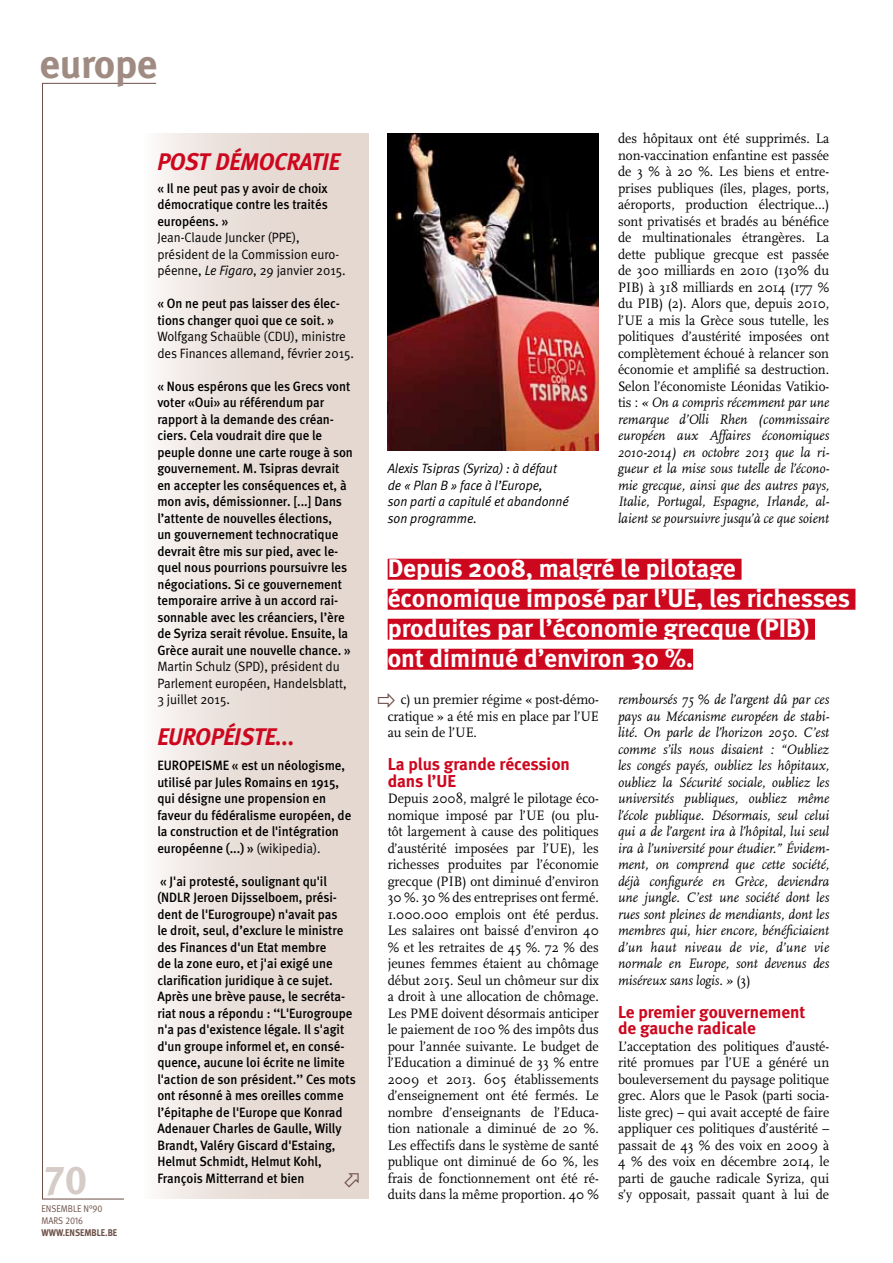
<style>
.page{position:relative;width:893px;height:1263px;background:#fff}
.page>*{position:absolute;margin:0;border:0;box-sizing:border-box;transform-origin:0 0}
.t1{font:700 40.5px "Meta";letter-spacing:-.01em;color:#a08b83}
.t2{font:40.5px "Meta Bold Expert";color:#d5cbc7}
.t3{font:700 25.5px/30px "Meta";color:#fff}
.t4{font:italic 700 24px "Meta";letter-spacing:-.005em;color:#cd071e;scale:.95 1}
.t5{font:700 17.25px/16.5px "Meta";color:#cd071e}
.t6{font:14.25px/16.5px "Scala";color:#000;text-align:justify;scale:.95 1}
.t7{font:italic 14.25px/16.5px "Scala";color:#000;text-align:justify;scale:.95 1}
.t8{font:500 13.5px/16.5px "Meta";color:#000;scale:.95 1}
.t9{font:13.5px/16.5px "Meta Normal";color:#000;scale:.95 1}
.t10{font:italic 13.5px/16.5px "Meta Normal";color:#000;scale:.95 1}
.t11{font:9.75px/12px "Meta Normal";color:#6d5048;scale:.9 1}
.t12{font:700 9.75px "Meta";color:#6d5048;scale:.9 1}
.s1{font-family:"Meta Normal Expert"}
.s2{font-style:italic}
.s3{font-family:"Meta Normal";font-weight:400}
.s4{font-style:normal}
</style>
<div class="page">
<svg style="left:42px;top:83px;width:114px;height:1116px"></svg>
<img style="left:388px;top:133px;width:211px;height:317px">
<div style="left:388px;top:559px;width:354px;height:21px;background:#cd071e"></div>
<div style="left:388px;top:589px;width:467px;height:21px;background:#cd071e"></div>
<div style="left:388px;top:619px;width:427px;height:21px;background:#cd071e"></div>
<div style="left:388px;top:649px;width:305px;height:21px;background:#cd071e"></div>
<div style="left:143px;top:133px;width:226px;height:1066px;background:linear-gradient(to right,#f6f1ef,#e0d0c8)"></div>
<svg style="left:344px;top:1173px;width:15px;height:14px"></svg>
<h1 class="t1" style="left:40px;top:40px;width:119px">europe</h1>
<h1 class="t2" style="left:45px;top:1156px;width:44px">70</h1>
<p class="t11" style="left:41px;top:1203px;width:70px">ensemble n°<span class="s1">90 </span>mars <span class="s1">2016</span></p>
<p class="t12" style="left:41px;top:1227px;width:85px">www.ensemble.be</p>
<h3 class="t4" style="left:157px;top:147px;width:193px">POST DÉMOCRATIE</h3>
<p class="t8" style="left:157px;top:180px;width:181px;text-align:justify">« Il ne peut pas y avoir de choix démocratique contre les traités européens. »</p>
<p class="t9" style="left:157px;top:229px;width:200px">Jean-Claude Juncker (PPE), président de la Commission euro&shy;péenne, <span class="s2">Le Figaro</span>, 29 janvier 2015.</p>
<p class="t8" style="left:157px;top:295px;width:194px">« On ne peut pas laisser des élec&shy;tions changer quoi que ce soit. »</p>
<p class="t9" style="left:157px;top:328px;width:209px">Wolfgang Schaüble (CDU), ministre des Finances allemand, février 2015.</p>
<p class="t8" style="left:157px;top:377px;width:207px">« Nous espérons que les Grecs vont voter «Oui» au référendum par rapport à la demande des créan&shy;ciers. Cela voudrait dire que le peuple donne une carte rouge à son gouvernement. M. Tsipras devrait en accepter les conséquences et, à mon avis, démissionner. [...] Dans l’attente de nouvelles élections,<br>un gouvernement technocratique devrait être mis sur pied, avec le&shy;quel nous pourrions poursuivre les négociations. Si ce gouvernement temporaire arrive à un accord rai&shy;sonnable avec les créanciers, l’ère de Syriza serait révolue. Ensuite, la Grèce aurait une nouvelle chance. »</p>
<p class="t9" style="left:157px;top:658px;width:201px">Martin Schulz (SPD), président du<br>Parlement européen, Handelsblatt,<br>3 juillet 2015.</p>
<h3 class="t4" style="left:157px;top:722px;width:146px">EUR OPÉISTE...</h3>
<p class="t8" style="left:157px;top:757px;width:206px">EUROPEISME « est un néologisme, utilisé par Jules Romains en 1915, qui désigne une propension en faveur du fédéralisme européen, de la construction et de l'intégration européenne (...) » <span class="s3">(wikipedia).</span></p>
<p class="t8" style="left:157px;top:872px;width:210px">« J'ai protesté, soulignant qu'il (NDLR Jeroen Dijsselboem, prési&shy;dent de l'Eurogroupe) n'avait pas<br>le droit, seul, d’exclure le ministre des Finances d'un Etat membre<br>de la zone euro, et j'ai exigé une clarification juridique à ce sujet.<br>Après une brève pause, le secréta&shy;riat nous a répondu : ‘‘L'Eurogroupe n'a pas d'existence légale. Il s'agit d'un groupe informel et, en consé&shy;quence, aucune loi écrite ne limite l'action de son président.’’ Ces mots ont résonné à mes oreilles comme l’épitaphe de l'Europe que Konrad Adenauer Charles de Gaulle, Willy Brandt, Valéry Giscard d'Estaing, Helmut Schmidt, Helmut Kohl, François Mitterrand et bien</p>
<p class="t10" style="left:388px;top:460px;width:192px">Alexis Tsipras (Syriza) : à défaut de « Plan B » face à l’Europe,<br>son parti a capitulé et abandonné son programme.</p>
<p class="t6" style="left:618px;top:130px;width:224px">des hôpitaux ont été supprimés. La non-vaccination enfantine est passée de 3 % à 20 %. Les biens et entre&shy;prises publiques (îles, plages, ports, aéroports, production électrique…) sont privatisés et bradés au bénéfice de multinationales étrangères. La dette publique grecque est passée de 300 milliards en 2010 (130% du PIB) à 318 milliards en 2014 (177 % du PIB) (2). Alors que, depuis 2010, l’UE a mis la Grèce sous tutelle, les politiques d’austérité imposées ont complètement échoué à relancer son économie et amplifié sa destruction.<br>Selon l’économiste Léonidas Vatikio&shy;tis : <span class="s2">« On a compris récemment par une remarque d’Olli Rhen (commissaire européen aux Affaires économiques 2010-2014) en octobre 2013 que la ri&shy;gueur et la mise sous tutelle de l’écono&shy;mie grecque, ainsi que des autres pays, Italie, Portugal, Espagne, Irlande, al&shy;laient se poursuivre jusqu’à ce que soient</span></p>
<h2 class="t3" style="left:388px;top:552px;width:464px">Depuis 2008, malgré le pilotage économique imposé par l’UE, les richesses produites par l’économie grecque (PIB) ont diminué d’environ 30 %.</h2>
<p class="t6" style="left:388px;top:691px;width:224px;text-indent:13px">c) un premier régime « post-démo&shy;cratique » a été mis en place par l’UE au sein de l’UE.</p>
<p class="t5" style="left:388px;top:756px;width:184px">La plus grande récession dans l’UE</p>
<p class="t6" style="left:388px;top:790px;width:224px">Depuis 2008, malgré le pilotage éco&shy;nomique imposé par l’UE (ou plu&shy;tôt largement à cause des politiques d’austérité imposées par l’UE), les richesses produites par l’économie grecque (PIB) ont diminué d’environ 30 %. 30 % des entreprises ont fermé.<br>1.000.000 emplois ont été perdus.<br>Les salaires ont baissé d’environ 40 % et les retraites de 45 %. 72 % des jeunes femmes étaient au chômage début 2015. Seul un chômeur sur dix a droit à une allocation de chômage.<br>Les PME doivent désormais anticiper le paiement de 100 % des impôts dus pour l’année suivante. Le budget de l’Education a diminué de 33 % entre 2009 et 2013. 605 établissements d’enseignement ont été fermés. Le nombre d’enseignants de l’Educa&shy;tion nationale a diminué de 20 %.<br>Les effectifs dans le système de santé publique ont diminué de 60 %, les frais de fonctionnement ont été ré&shy;duits dans la même proportion. 40 %</p>
<p class="t7" style="left:618px;top:692px;width:224px">remboursés 75 % de l’argent dû par ces pays au Mécanisme européen de stabi&shy;lité. On parle de l’horizon 2050. C’est comme s’ils nous disaient : “Oubliez les congés payés, oubliez les hôpitaux, oubliez la Sécurité sociale, oubliez les universités publiques, oubliez même l’école publique. Désormais, seul celui qui a de l’argent ira à l’hôpital, lui seul ira à l’université pour étudier.” Évidem&shy;ment, on comprend que cette société, déjà configurée en Grèce, deviendra une jungle. C’est une société dont les rues sont pleines de mendiants, dont les membres qui, hier encore, bénéficiaient d’un haut niveau de vie, d’une vie normale en Europe, sont devenus des miséreux sans logis. » <span class="s4">(3)</span></p>
<p class="t5" style="left:618px;top:1003px;width:189px">Le premier gouvernement de gauche radicale</p>
<p class="t6" style="left:618px;top:1038px;width:224px">L’acceptation des politiques d’austé&shy;rité promues par l’UE a généré un bouleversement du paysage politique grec. Alors que le Pasok (parti socia&shy;liste grec) – qui avait accepté de faire appliquer ces politiques d’austérité – passait de 43 % des voix en 2009 à 4 % des voix en décembre 2014, le parti de gauche radicale Syriza, qui s’y opposait, passait quant à lui de</p>
</div>
